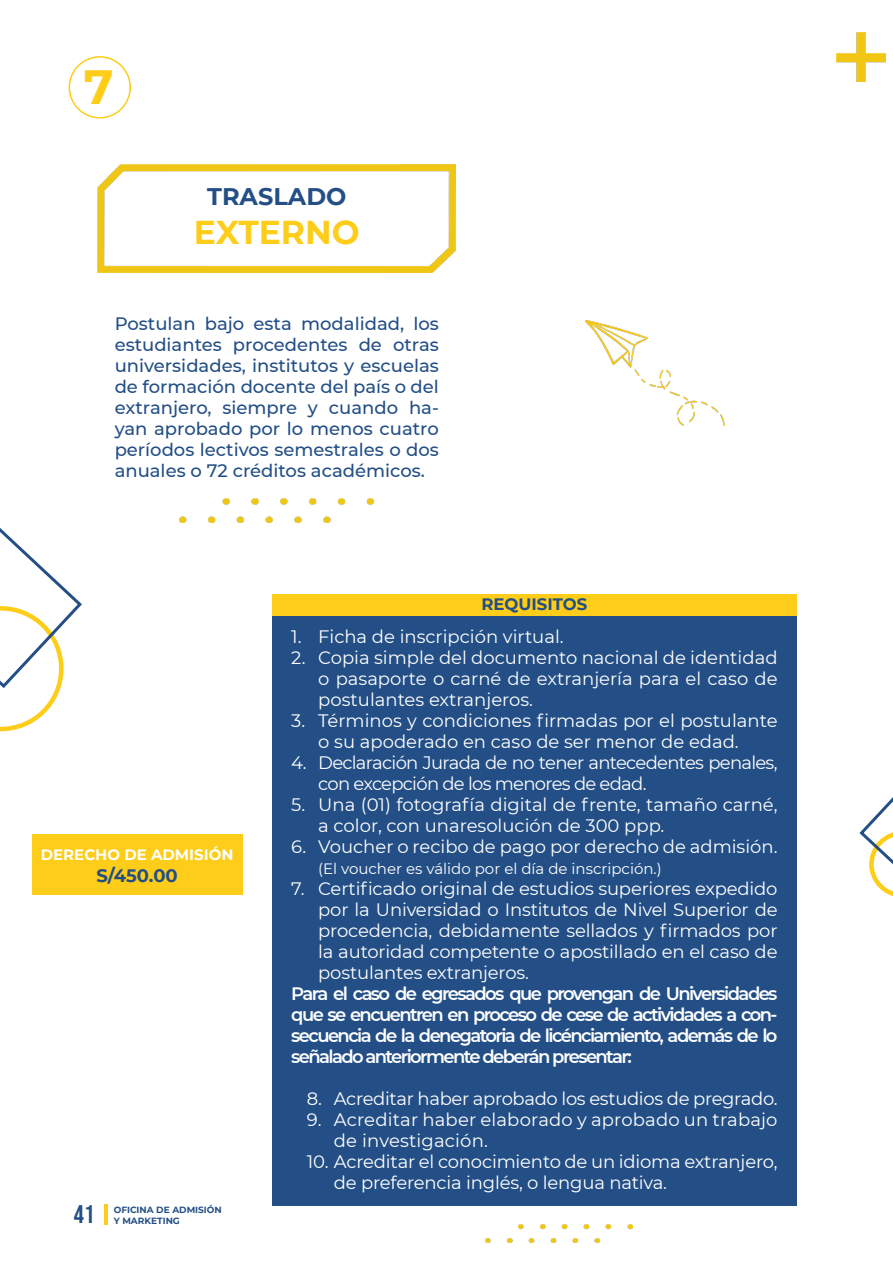
<style>
.page{position:relative;width:893px;height:1263px;background:#fff}
.page>*{position:absolute;margin:0;border:0;box-sizing:border-box;transform-origin:0 0}
.t1{font:700 48px "Montserrat";color:#fecd19}
.t2{font:700 33px "Montserrat";color:#fecd19}
.t3{font:25.5px "Bebas Neue";color:#234f86}
.t4{font:700 24px "Montserrat";color:#234f86}
.t5{font:18px/21px "Montserrat";letter-spacing:-.01em;color:#fff}
.t6{font:500 18px/21px "Montserrat";color:#234f86;text-align:justify}
.t7{font:600 18px/21px "Montserrat";letter-spacing:-.09em;color:#fff;text-align:justify}
.t8{font:18px/21px "Montserrat";letter-spacing:-.04em;color:#fff}
.t9{font:18px/21px "Montserrat";letter-spacing:.01em;color:#fff}
.t10{font:700 18px "Montserrat";color:#234f86}
.t11{font:700 16.5px "Montserrat";color:#234f86}
.t12{font:15px "Montserrat";color:#fff}
.t13{font:700 15px "Montserrat";color:#fff}
.t14{font:700 9px "Montserrat";color:#234f86}
</style>
<div class="page">
<img style="left:585px;top:320px;width:139px;height:105px">
<img style="left:98px;top:164px;width:358px;height:109px">
<svg style="left:859px;top:797px;width:34px;height:99px"></svg>
<img style="left:836px;top:33px;width:49px;height:49px">
<img style="left:486px;top:1224px;width:146px;height:18px">
<svg style="left:0;top:528px;width:82px;height:203px"></svg>
<img style="left:179px;top:499px;width:195px;height:23px">
<div style="left:272px;top:615px;width:524px;height:591px;background:#234f86"></div>
<div style="left:272px;top:594px;width:524px;height:21px;background:#fecd19"></div>
<div style="left:32px;top:834px;width:210px;height:60px;background:#fecd19"></div>
<hr style="left:104px;top:1204px;width:3px;height:20px;background:#fecd19">
<div style="left:69px;top:56px;width:62px;height:63px;border:2px solid #fecd19;border-radius:50%"></div>
<p class="t1" style="left:84px;top:53px;width:31px">7</p>
<p class="t4" style="left:207px;top:179px;width:141px">TRASLADO</p>
<p class="t2" style="left:194px;top:209px;width:167px">EXTERNO</p>
<p class="t6" style="left:115px;top:313px;width:326px">Postulan bajo esta modalidad, los estudiantes procedentes de otras universidades, institutos y escuelas de formación docente del país o del</p>
<p class="t6" style="left:115px;top:397px;width:326px">extranjero, siempre y cuando ha&shy;yan aprobado por lo menos cuatro períodos lectivos semestrales o dos anuales o 72 créditos académicos.</p>
<p class="t11" style="left:481px;top:592px;width:107px">REQUISITOS</p>
<p class="t13" style="left:41px;top:844px;width:194px">DERECHO DE ADMISIÓN</p>
<p class="t10" style="left:96px;top:863px;width:83px">S/450.00</p>
<p class="t14" style="left:114px;top:1203px;width:110px">OFICINA DE ADMISIÓN</p>
<p class="t3" style="left:74px;top:1200px;width:22px">41</p>
<p class="t14" style="left:114px;top:1214px;width:68px">Y MARKETING</p>
<p class="t5" style="left:291px;top:626px;width:274px">1. Ficha de inscripción virtual.</p>
<p class="t5" style="left:318px;top:647px;width:461px;text-align:justify;text-indent:-27px">2. Copia simple del documento nacional de identidad o pasaporte o carné de extranjería para el caso de postulantes extranjeros.</p>
<p class="t5" style="left:318px;top:710px;width:461px;text-indent:-27px">3. Términos y condiciones firmadas por el postulante o su apoderado en caso de ser menor de edad.</p>
<p class="t8" style="left:318px;top:752px;width:461px;text-indent:-27px">4. Declaración Jurada de no tener antecedentes penales, con excepción de los menores de edad.</p>
<p class="t5" style="left:318px;top:794px;width:461px;text-indent:-27px">5. Una (01) fotografía digital de frente, tamaño carné, a color, con unaresolución de 300 ppp.</p>
<p class="t5" style="left:291px;top:836px;width:488px">6. Voucher o recibo de pago por derecho de admisión.</p>
<p class="t12" style="left:318px;top:859px;width:345px">(El voucher es válido por el día de inscripción.)</p>
<p class="t5" style="left:318px;top:878px;width:461px;text-align:justify;text-indent:-27px">7. Certificado original de estudios superiores expedido por la Universidad o Institutos de Nivel Superior de procedencia, debidamente sellados y firmados por la autoridad competente o apostillado en el caso de postulantes extranjeros.</p>
<p class="t7" style="left:291px;top:983px;width:488px">Para el caso de egresados que provengan de Universidades que se encuentren en proceso de cese de actividades a con&shy;secuencia de la denegatoria de licénciamiento, además de lo señalado anteriormente deberán presentar:</p>
<p class="t5" style="left:307px;top:1088px;width:472px">8. Acreditar haber aprobado los estudios de pregrado.</p>
<p class="t9" style="left:334px;top:1109px;width:445px;text-indent:-27px">9. Acreditar haber elaborado y aprobado un trabajo de investigación.</p>
<p class="t5" style="left:334px;top:1151px;width:445px;text-indent:-27px">10. Acreditar el conocimiento de un idioma extranjero, de preferencia inglés, o lengua nativa.</p>
</div>
